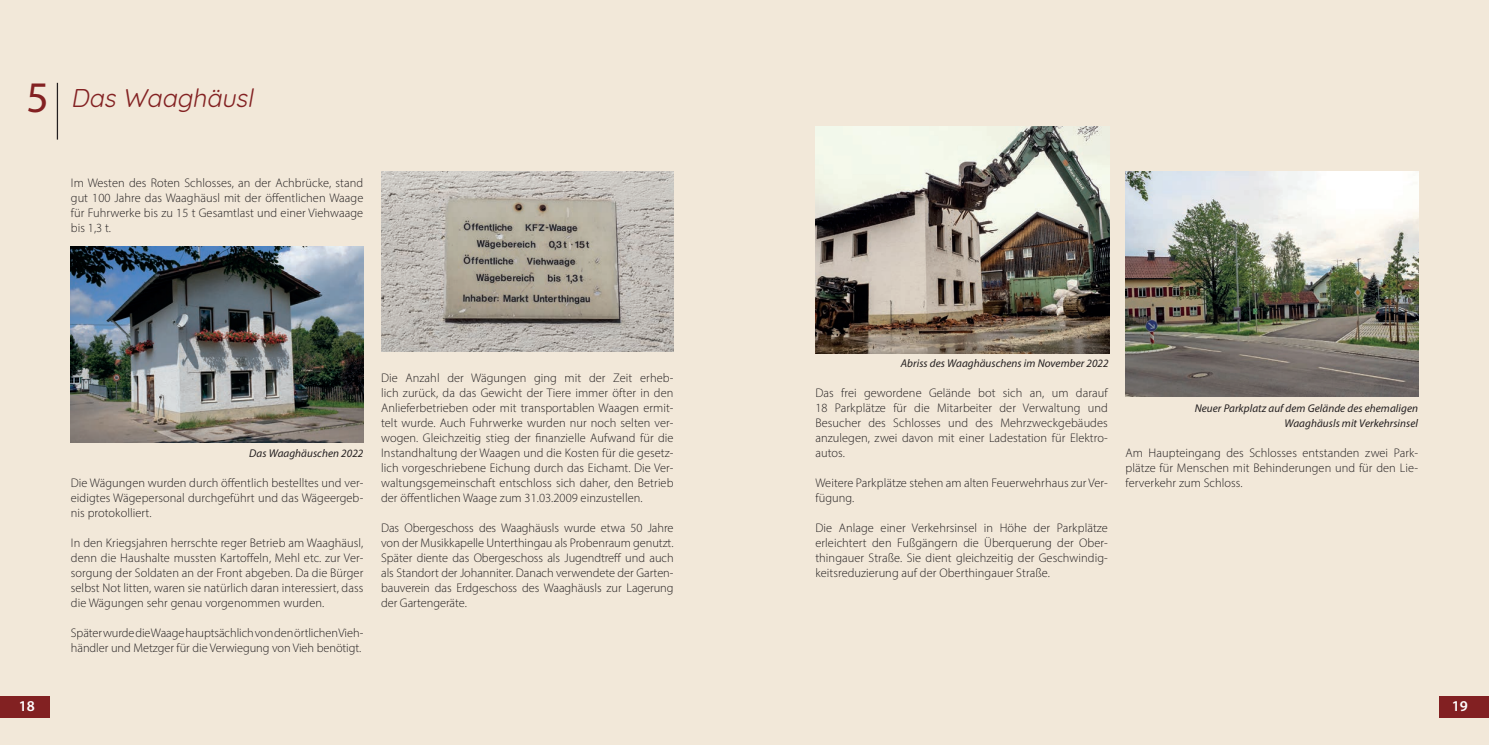
<style>
.page{position:relative;width:1489px;height:745px;background:#fff}
.page>*{position:absolute;margin:0;border:0;box-sizing:border-box;transform-origin:0 0}
.t1{font:43.75px "Myriad Pro";color:#832122}
.t2{font:italic 25px "Quicksand";color:#832122}
.t3{font:600 15px "Myriad Pro";color:#fff}
.t4{font:300 12.5px/15px "Myriad Pro";letter-spacing:.005em;color:#231f20;text-align:justify}
.t5{font:italic 11.25px/15px "Myriad Pro";letter-spacing:.005em;color:#231f20;text-align:right}
</style>
<div class="page">
<div style="left:0;top:0;width:1488px;height:744px;background:#f2e8d9"></div>
<div style="left:0;top:696px;width:50px;height:21px;background:#822122"></div>
<div style="left:1439px;top:696px;width:49px;height:21px;background:#822022"></div>
<img style="left:381px;top:171px;width:292px;height:180px">
<img style="left:71px;top:246px;width:292px;height:195px">
<hr style="left:57px;top:83px;width:1px;height:56px;background:#231f20">
<img style="left:815px;top:126px;width:294px;height:227px">
<img style="left:1125px;top:171px;width:292px;height:225px">
<h1 class="t1" style="left:27px;top:80px;width:24px">5</h1>
<h2 class="t2" style="left:71px;top:78px;width:189px">Das Waaghäusl</h2>
<p class="t4" style="left:71px;top:176px;width:294px">Im Westen des Roten Schlosses, an der Achbrücke, stand gut 100 Jahre das Waaghäusl mit der öffentlichen Waage für Fuhrwerke bis zu 15 t Gesamtlast und einer Viehwaage bis 1,3 t.</p>
<p class="t5" style="left:249px;top:446px;width:116px">Das Waaghäuschen 2022</p>
<p class="t4" style="left:71px;top:476px;width:294px">Die Wägungen wurden durch öffentlich bestelltes und ver&shy;eidigtes Wägepersonal durchgeführt und das Wägeergeb&shy;nis protokolliert.</p>
<p class="t4" style="left:71px;top:536px;width:294px">In den Kriegsjahren herrschte reger Betrieb am Waaghäusl, denn die Haushalte mussten Kartoffeln, Mehl etc. zur Ver&shy;sorgung der Soldaten an der Front abgeben. Da die Bürger selbst Not litten, waren sie natürlich daran interessiert, dass die Wägungen sehr genau vorgenommen wurden.</p>
<p class="t4" style="left:71px;top:626px;width:294px">Später wurde die Waage hauptsächlich von den örtlichen Vieh&shy;händler und Metzger für die Verwiegung von Vieh benötigt.</p>
<p class="t4" style="left:381px;top:371px;width:294px">Die Anzahl der Wägungen ging mit der Zeit erheb&shy;lich zurück, da das Gewicht der Tiere immer öfter in den Anlieferbetrieben oder mit transportablen Waagen ermit&shy;telt wurde. Auch Fuhrwerke wurden nur noch selten ver&shy;wogen. Gleichzeitig stieg der finanzielle Aufwand für die Instandhaltung der Waagen und die Kosten für die gesetz&shy;lich vorgeschriebene Eichung durch das Eichamt. Die Ver&shy;waltungsgemeinschaft entschloss sich daher, den Betrieb der öffentlichen Waage zum 31.03.2009 einzustellen.</p>
<p class="t4" style="left:381px;top:521px;width:294px">Das Obergeschoss des Waaghäusls wurde etwa 50 Jahre von der Musikkapelle Unterthingau als Probenraum genutzt.<br>Später diente das Obergeschoss als Jugendtreff und auch als Standort der Johanniter. Danach verwendete der Garten&shy;bauverein das Erdgeschoss des Waaghäusls zur Lagerung der Gartengeräte.</p>
<p class="t5" style="left:900px;top:356px;width:209px">Abriss des Waaghäuschens im November 2022</p>
<p class="t4" style="left:815px;top:386px;width:294px">Das frei gewordene Gelände bot sich an, um darauf 18 Parkplätze für die Mitarbeiter der Verwaltung und Besucher des Schlosses und des Mehrzweckgebäudes anzulegen, zwei davon mit einer Ladestation für Elektro&shy;autos.</p>
<p class="t4" style="left:815px;top:476px;width:294px">Weitere Parkplätze stehen am alten Feuerwehrhaus zur Ver&shy;fügung.</p>
<p class="t4" style="left:815px;top:521px;width:294px">Die Anlage einer Verkehrsinsel in Höhe der Parkplätze erleichtert den Fußgängern die Überquerung der Ober&shy;thingauer Straße. Sie dient gleichzeitig der Geschwindig&shy;keitsreduzierung auf der Oberthingauer Straße.</p>
<p class="t5" style="left:1194px;top:401px;width:225px">Neuer Parkplatz auf dem Gelände des ehemaligen<br>Waaghäusls mit Verkehrsinsel</p>
<p class="t4" style="left:1125px;top:446px;width:294px">Am Haupteingang des Schlosses entstanden zwei Park&shy;plätze für Menschen mit Behinderungen und für den Lie&shy;ferverkehr zum Schloss.</p>
<p class="t3" style="left:19px;top:700px;width:18px">18</p>
<p class="t3" style="left:1451px;top:700px;width:18px">19</p>
</div>
